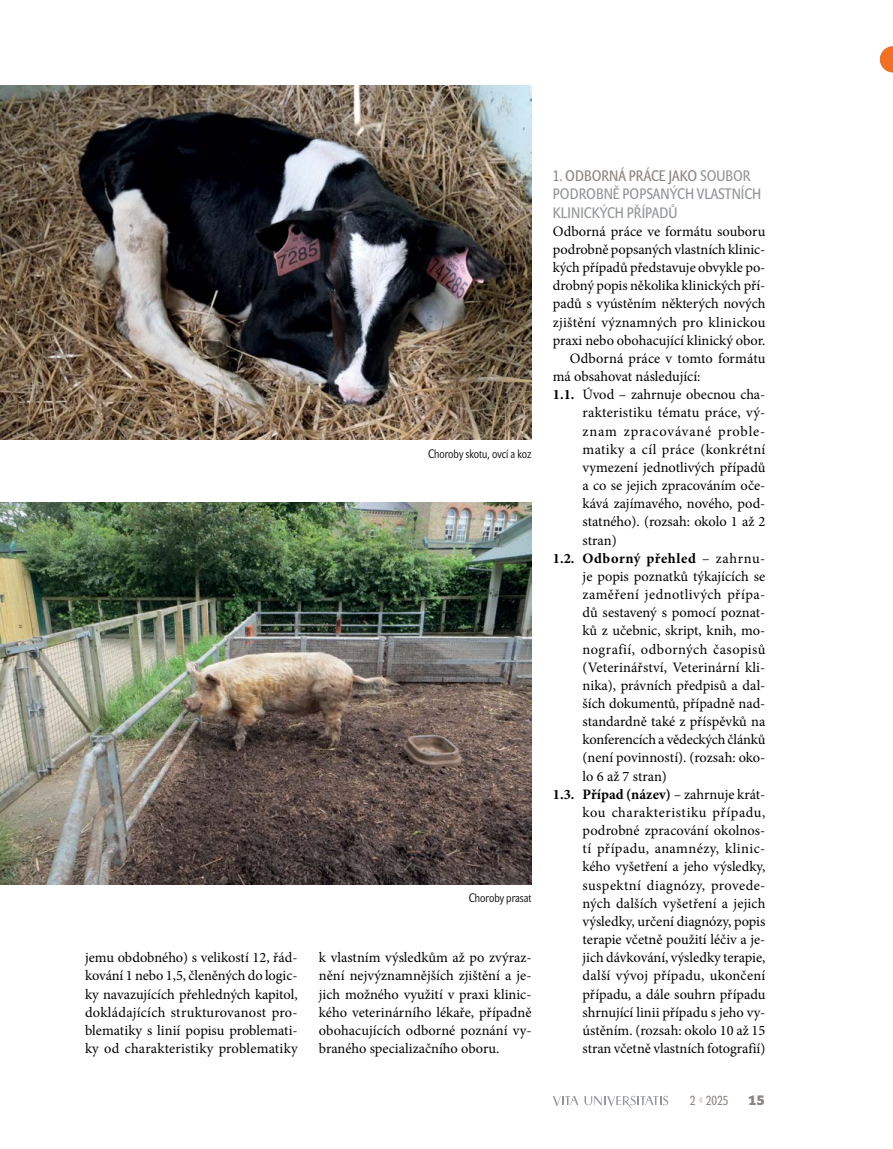
<style>
.page{position:relative;width:893px;height:1149px;background:#fff}
.page>*{position:absolute;margin:0;border:0;box-sizing:border-box;transform-origin:0 0}
.t1{font:15px "John Sans Cond Text Pro";color:#939598}
.t2{font:15px "John Sans Cond Text Pro";color:#8d8581}
.t3{font:14.4px/18.1px "Minion Pro";color:#000;text-align:justify}
.t4{font:14.4px "Minion Pro";letter-spacing:.02em;color:#000}
.t5{font:14.4px "Minion Pro";letter-spacing:.03em;color:#000}
.t6{font:14.4px "Minion Pro";letter-spacing:.035em;color:#000}
.t7{font:700 14.4px "Minion Pro";color:#000}
.t8{font:700 14.4px "Minion Pro";letter-spacing:.03em;color:#000}
.t9{font:14.4px "Minion Pro";letter-spacing:.025em;color:#000}
.t10{font:14.4px "Minion Pro";letter-spacing:.055em;color:#000}
.t11{font:700 13.5px "John Sans Heavy Pro";color:#8d8581}
.t12{font:12.9px "John Sans Cond Text Pro";color:#8d8581}
.t13{font:12px "John Sans Cond Lite Pro";color:#000}
.s1{font-weight:700}
.s2{font-weight:400}
</style>
<div class="page">
<svg style="left:553px;top:1096px;width:25px;height:10px"></svg>
<svg style="left:584px;top:1095px;width:84px;height:13px"></svg>
<svg style="left:880px;top:46px;width:13px;height:26px"></svg>
<img style="left:0;top:85px;width:531px;height:354px">
<img style="left:0;top:502px;width:531px;height:382px">
<p class="t13" style="left:428px;top:446px;width:105px">Choroby skotu, ovcí a koz</p>
<p class="t13" style="left:469px;top:890px;width:64px">Choroby prasat</p>
<p class="t3" style="left:85px;top:948px;width:214px">jemu obdobného) s velikostí 12, řád&shy;kování 1 nebo 1,5, členěných do logic&shy;ky navazujících přehledných kapitol, dokládajících strukturovanost pro&shy;blematiky s linií popisu problemati&shy;ky od charakteristiky problematiky</p>
<p class="t3" style="left:319px;top:948px;width:214px">k vlastním výsledkům až po zvýraz&shy;nění nejvýznamnějších zjištění a je&shy;jich možného využití v praxi klinic&shy;kého veterinárního lékaře, případně obohacujících odborné poznání vy&shy;braného specializačního oboru.</p>
<p class="t2" style="left:553px;top:167px;width:124px">1. ODBORNÁ PRÁCE JAKO</p>
<p class="t1" style="left:700px;top:167px;width:10px">SOUBO</p>
<p class="t1" style="left:743px;top:167px;width:9px">R</p>
<p class="t1" style="left:553px;top:185px;width:79px">PODROBNĚ POPSAN</p>
<p class="t1" style="left:670px;top:185px;width:36px">ÝCH VLAS</p>
<p class="t1" style="left:724px;top:185px;width:29px">TN ÍCH</p>
<p class="t1" style="left:553px;top:204px;width:8px">KLINICK</p>
<p class="t1" style="left:600px;top:204px;width:79px">ÝCH PŘÍPADŮ</p>
<p class="t3" style="left:553px;top:222px;width:214px">Odborná práce ve formátu souboru</p>
<p class="t3" style="left:553px;top:240px;width:214px">podrobně popsaných vlastních klinic-</p>
<p class="t3" style="left:553px;top:258px;width:214px">kých případů představuje obvykle po-</p>
<p class="t3" style="left:553px;top:276px;width:214px">drobný popis několika klinických pří-</p>
<p class="t3" style="left:553px;top:294px;width:214px">padů s vyústěním některých nových</p>
<p class="t4" style="left:553px;top:312px;width:214px">zjištění významných pro klinickou</p>
<p class="t3" style="left:553px;top:331px;width:214px">praxi nebo obohacující klinický obor.</p>
<p class="t3" style="left:570px;top:349px;width:197px">Odborná práce v tomto formátu</p>
<p class="t3" style="left:553px;top:367px;width:149px">má obsahovat následující:</p>
<p class="t3" style="left:553px;top:385px;width:214px"><span class="s1">1.1.</span> Úvod – zahrnuje obecnou cha-</p>
<p class="t4" style="left:583px;top:403px;width:184px">rakteristiku tématu práce, vý-</p>
<p class="t10" style="left:583px;top:421px;width:184px">znam zpracovávané proble-</p>
<p class="t9" style="left:583px;top:439px;width:184px">matiky a cíl práce (konkrétní</p>
<p class="t3" style="left:583px;top:458px;width:184px">vymezení jednotlivých případů</p>
<p class="t3" style="left:583px;top:476px;width:184px">a co se jejich zpracováním oče-</p>
<p class="t3" style="left:583px;top:494px;width:184px">kává zajímavého, nového, pod-</p>
<p class="t3" style="left:583px;top:512px;width:184px">statného). (rozsah: okolo 1 až 2</p>
<p class="t3" style="left:583px;top:530px;width:36px">stran)</p>
<p class="t8" style="left:553px;top:547px;width:214px">1.2. Odborný přehled <span class="s2">– zahrnu-</span></p>
<p class="t3" style="left:583px;top:567px;width:184px">je popis poznatků týkajících se</p>
<p class="t6" style="left:583px;top:584px;width:184px">zaměření jednotlivých přípa-</p>
<p class="t3" style="left:583px;top:603px;width:184px">dů sestavený s pomocí poznat-</p>
<p class="t3" style="left:583px;top:621px;width:184px">ků z učebnic, skript, knih, mo-</p>
<p class="t5" style="left:583px;top:639px;width:184px">nografií, odborných časopisů</p>
<p class="t3" style="left:583px;top:657px;width:184px">(Veterinářství, Veterinární kli-</p>
<p class="t3" style="left:583px;top:676px;width:184px">nika), právních předpisů a dal-</p>
<p class="t3" style="left:583px;top:694px;width:184px">ších dokumentů, případně nad-</p>
<p class="t3" style="left:583px;top:712px;width:184px">standardně také z příspěvků na</p>
<p class="t3" style="left:583px;top:730px;width:184px">konferencích a vědeckých článků</p>
<p class="t3" style="left:583px;top:748px;width:184px">(není povinností). (rozsah: oko-</p>
<p class="t3" style="left:583px;top:766px;width:86px">lo 6 až 7 stran)</p>
<p class="t7" style="left:553px;top:783px;width:214px">1.3. Případ (název) <span class="s2">– zahrnuje krát-</span></p>
<p class="t6" style="left:583px;top:802px;width:184px">kou charakteristiku případu,</p>
<p class="t3" style="left:583px;top:821px;width:184px">podrobné zpracování okolnos-</p>
<p class="t5" style="left:583px;top:838px;width:184px">tí případu, anamnézy, klinic-</p>
<p class="t3" style="left:583px;top:857px;width:184px">kého vyšetření a jeho výsledky,</p>
<p class="t5" style="left:583px;top:875px;width:184px">suspektní diagnózy, provede-</p>
<p class="t3" style="left:583px;top:893px;width:184px">ných dalších vyšetření a jejich</p>
<p class="t3" style="left:583px;top:912px;width:184px">výsledky, určení diagnózy, popis</p>
<p class="t3" style="left:583px;top:930px;width:184px">terapie včetně použití léčiv a je-</p>
<p class="t3" style="left:583px;top:948px;width:184px">jich dávkování, výsledky terapie,</p>
<p class="t4" style="left:583px;top:965px;width:184px">další vývoj případu, ukončení</p>
<p class="t3" style="left:583px;top:984px;width:184px">případu, a dále souhrn případu</p>
<p class="t3" style="left:583px;top:1002px;width:184px">shrnující linii případu s jeho vy-</p>
<p class="t3" style="left:583px;top:1020px;width:184px">ústěním. (rozsah: okolo 10 až 15</p>
<p class="t3" style="left:583px;top:1039px;width:184px">stran včetně vlastních fotografií)</p>
<p class="t12" style="left:690px;top:1092px;width:7px">2</p>
<p class="t11" style="left:748px;top:1092px;width:18px">15</p>
<p class="t12" style="left:706px;top:1092px;width:24px">2025</p>
</div>
